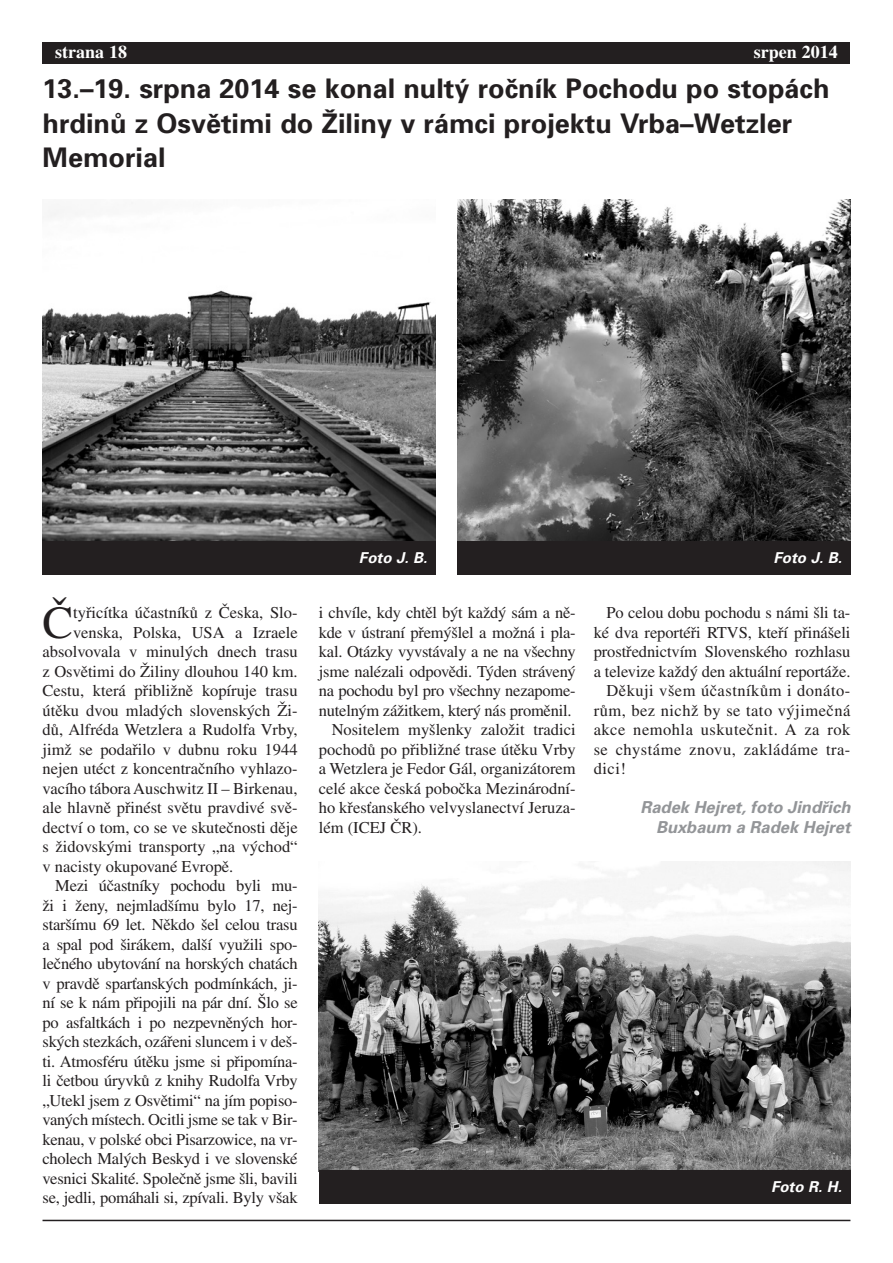
<style>
.page{position:relative;width:893px;height:1263px;background:#fff}
.page>*{position:absolute;margin:0;border:0;box-sizing:border-box;transform-origin:0 0}
.Normální{font:45.9px "Times LT Std";color:#231f20}
.Titul_malů{font:700 27px/34.5px "Univers CE";color:#231f20}
.norm_ln{font:700 18px "Times LT Std";color:#fff}
.Normální__web{font:16.5px/19.5px "Times LT Std";letter-spacing:-.005em;color:#231f20;text-align:justify}
.Normální-2{font:16.5px "Times LT Std";color:#231f20}
.Seznam_s_odrážkami{font:italic 700 16.5px/19.5px "Univers CE";color:#939598;text-align:right}
.popisek_neg{font:italic 700 15px "Univers CE";color:#fff}
</style>
<div class="page">
<hr style="left:43px;top:1220px;width:807px;height:1px;background:#231f20">
<div style="left:43px;top:43px;width:807px;height:21px;background:#231f20"></div>
<hr style="left:892px;top:0;width:1px;height:1263px;background:#fbdde0">
<img style="left:43px;top:210px;width:393px;height:331px">
<img style="left:457px;top:200px;width:393px;height:341px">
<img style="left:319px;top:861px;width:531px;height:309px">
<div style="left:43px;top:541px;width:393px;height:33px;background:#231f20"></div>
<div style="left:457px;top:541px;width:393px;height:33px;background:#231f20"></div>
<div style="left:319px;top:1170px;width:531px;height:33px;background:#231f20"></div>
<p class="norm_ln" style="left:55px;top:41px;width:73px">strana 18</p>
<p class="norm_ln" style="left:754px;top:41px;width:85px">srpen 2014</p>
<p class="Titul_malů" style="left:43px;top:72px;width:788px">13.–19. srpna 2014 se konal nultý ročník Pochodu po stopách hrdinů z Osvětimi do Žiliny v rámci projektu Vrba–Wetzler<br>Memorial</p>
<p class="Normální" style="left:43px;top:597px;width:32px">Č</p>
<p class="Normální-2" style="left:73px;top:603px;width:226px">tyřicítka účastníků z Česka, Slo-</p>
<p class="Normální-2" style="left:73px;top:623px;width:226px">venska, Polska, USA a Izraele</p>
<p class="Normální-2" style="left:43px;top:642px;width:257px">absolvovala v minulých dnech trasu</p>
<p class="Normální-2" style="left:43px;top:662px;width:257px">z Osvětimi do Žiliny dlouhou 140 km.</p>
<p class="Normální-2" style="left:43px;top:681px;width:257px">Cestu, která přibližně kopíruje trasu</p>
<p class="Normální-2" style="left:43px;top:701px;width:257px">útěku dvou mladých slovenských Ži-</p>
<p class="Normální-2" style="left:43px;top:720px;width:257px">dů, Alfréda Wetzlera a Rudolfa Vrby,</p>
<p class="Normální-2" style="left:43px;top:740px;width:257px">jimž se podařilo v dubnu roku 1944</p>
<p class="Normální-2" style="left:43px;top:759px;width:257px">nejen utéct z koncentračního vyhlazo-</p>
<p class="Normální-2" style="left:43px;top:779px;width:257px">vacího tábora Auschwitz II – Birkenau,</p>
<p class="Normální-2" style="left:43px;top:798px;width:257px">ale hlavně přinést světu pravdivé svě-</p>
<p class="Normální-2" style="left:43px;top:818px;width:257px">dectví o tom, co se ve skutečnosti děje</p>
<p class="Normální-2" style="left:43px;top:837px;width:257px">s židovskými transporty „na východ“</p>
<p class="Normální-2" style="left:43px;top:857px;width:192px">v nacisty okupované Evropě.</p>
<p class="Normální__web" style="left:43px;top:876px;width:257px;text-indent:13px">Mezi účastníky pochodu byli mu&shy;ži i ženy, nejmladšímu bylo 17, nej&shy;staršímu 69 let. Někdo šel celou trasu a spal pod širákem, další využili spo&shy;lečného ubytování na horských chatách v pravdě sparťanských podmínkách, ji&shy;ní se k nám připojili na pár dní. Šlo se po asfaltkách i po nezpevněných hor&shy;ských stezkách, ozářeni sluncem i v deš&shy;ti. Atmosféru útěku jsme si připomína&shy;li četbou úryvků z knihy Rudolfa Vrby „Utekl jsem z Osvětimi“ na jím popiso&shy;vaných místech. Ocitli jsme se tak v Bir&shy;kenau, v polské obci Pisarzowice, na vr&shy;cholech Malých Beskyd i ve slovenské vesnici Skalité. Společně jsme šli, bavili se, jedli, pomáhali si, zpívali. Byly však</p>
<p class="popisek_neg" style="left:359px;top:549px;width:70px">Foto J. B.</p>
<p class="popisek_neg" style="left:774px;top:549px;width:70px">Foto J. B.</p>
<p class="Normální__web" style="left:319px;top:603px;width:258px">i chvíle, kdy chtěl být každý sám a ně&shy;kde v ústraní přemýšlel a možná i pla&shy;kal. Otázky vyvstávaly a ne na všechny jsme nalézali odpovědi. Týden strávený na pochodu byl pro všechny nezapome&shy;nutelným zážitkem, který nás proměnil.</p>
<p class="Normální__web" style="left:319px;top:720px;width:258px;text-indent:13px">Nositelem myšlenky založit tradici pochodů po přibližné trase útěku Vrby a Wetzlera je Fedor Gál, organizátorem celé akce česká pobočka Mezinárodní&shy;ho křesťanského velvyslanectví Jeruza&shy;lém (ICEJ ČR).</p>
<p class="Normální__web" style="left:594px;top:603px;width:258px;text-indent:13px">Po celou dobu pochodu s námi šli ta&shy;ké dva reportéři RTVS, kteří přinášeli prostřednictvím Slovenského rozhlasu a televize každý den aktuální reportáže.</p>
<p class="Normální__web" style="left:594px;top:681px;width:258px;text-indent:13px">Děkuji všem účastníkům i donáto&shy;rům, bez nichž by se tato výjimečná akce nemohla uskutečnit. A za rok se chystáme znovu, zakládáme tra&shy;dici!</p>
<p class="Seznam_s_odrážkami" style="left:640px;top:798px;width:211px">Radek Hejret, foto Jindřich<br>Buxbaum a Radek Hejret</p>
<p class="popisek_neg" style="left:771px;top:1178px;width:72px">Foto R. H.</p>
</div>
